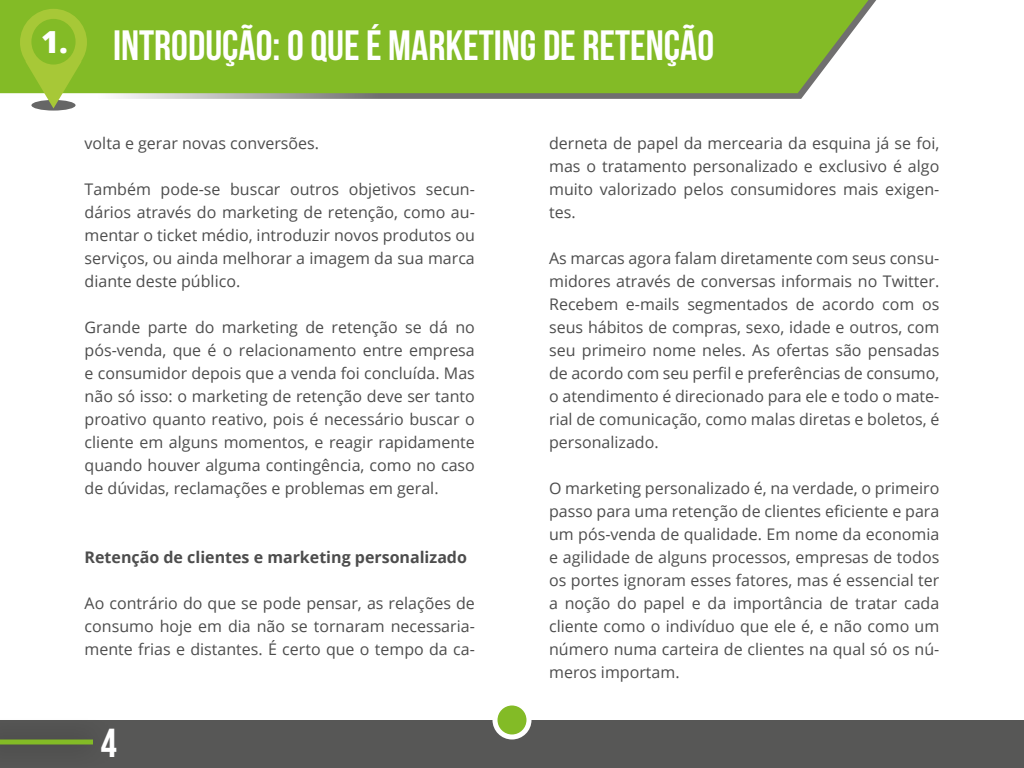
<style>
.page{position:relative;width:1024px;height:768px;background:#fff}
.page>*{position:absolute;margin:0;border:0;box-sizing:border-box;transform-origin:0 0}
.t1{font:42.4px "Bebas Neue";color:#fff}
.t2{font:40.5px "Bebas Neue";color:#fff}
.t3{font:800 30.4px "Open Sans";color:#fff}
.t4{font:16px/23px "Open Sans";color:#4d4d4d;text-align:justify}
.t5{font:700 16px "Open Sans";color:#4d4d4d}
</style>
<div class="page">
<svg style="left:0;top:0;width:876px;height:99px"></svg>
<div style="left:0;top:0;width:869px;height:93px;background:#83bb26"></div>
<div style="left:0;top:720px;width:1024px;height:48px;background:#575756"></div>
<svg style="left:495px;top:703px;width:34px;height:34px"></svg>
<div style="left:492px;top:700px;width:40px;height:40px;border:5px solid #fff;border-radius:50%"></div>
<div style="left:0;top:716px;width:114px;height:52px;background:#000;opacity:.51"></div>
<hr style="left:0;top:740px;width:93px;height:4px;background:#83bb26">
<svg style="left:31px;top:100px;width:45px;height:11px"></svg>
<svg style="left:20px;top:9px;width:67px;height:99px;background:#a3c54c"></svg>
<div style="left:31px;top:19px;width:45px;height:46px;background:#83bb26;border-radius:50%"></div>
<h3 class="t3" style="left:41px;top:19px;width:28px">1.</h3>
<h1 class="t1" style="left:113px;top:22px;width:603px">INTRODUÇÃO: O QUE É MARKETING DE RETENÇÃO</h1>
<p class="t4" style="left:85px;top:131px;width:236px">volta e gerar novas conversões.</p>
<p class="t4" style="left:85px;top:177px;width:392px">Também pode-se buscar outros objetivos secun&shy;dários através do marketing de retenção, como au&shy;mentar o ticket médio, introduzir novos produtos ou serviços, ou ainda melhorar a imagem da sua marca diante deste público.</p>
<p class="t4" style="left:85px;top:315px;width:392px">Grande parte do marketing de retenção se dá no pós-venda, que é o relacionamento entre empresa e consumidor depois que a venda foi concluída. Mas não só isso: o marketing de retenção deve ser tanto proativo quanto reativo, pois é necessário buscar o cliente em alguns momentos, e reagir rapidamente quando houver alguma contingência, como no caso de dúvidas, reclamações e problemas em geral.</p>
<p class="t5" style="left:85px;top:546px;width:384px">Retenção de clientes e marketing personalizado</p>
<p class="t4" style="left:85px;top:591px;width:392px">Ao contrário do que se pode pensar, as relações de consumo hoje em dia não se tornaram necessaria&shy;mente frias e distantes. É certo que o tempo da ca-</p>
<h2 class="t2" style="left:101px;top:721px;width:18px">4</h2>
<p class="t4" style="left:549px;top:131px;width:392px">derneta de papel da mercearia da esquina já se foi, mas o tratamento personalizado e exclusivo é algo muito valorizado pelos consumidores mais exigen&shy;tes.</p>
<p class="t4" style="left:549px;top:246px;width:392px">As marcas agora falam diretamente com seus consu&shy;midores através de conversas informais no Twitter.<br>Recebem e-mails segmentados de acordo com os seus hábitos de compras, sexo, idade e outros, com seu primeiro nome neles. As ofertas são pensadas de acordo com seu perfil e preferências de consumo, o atendimento é direcionado para ele e todo o mate&shy;rial de comunicação, como malas diretas e boletos, é personalizado.</p>
<p class="t4" style="left:549px;top:476px;width:392px">O marketing personalizado é, na verdade, o primeiro passo para uma retenção de clientes eficiente e para um pós-venda de qualidade. Em nome da economia e agilidade de alguns processos, empresas de todos os portes ignoram esses fatores, mas é essencial ter a noção do papel e da importância de tratar cada cliente como o indivíduo que ele é, e não como um número numa carteira de clientes na qual só os nú&shy;meros importam.</p>
</div>
